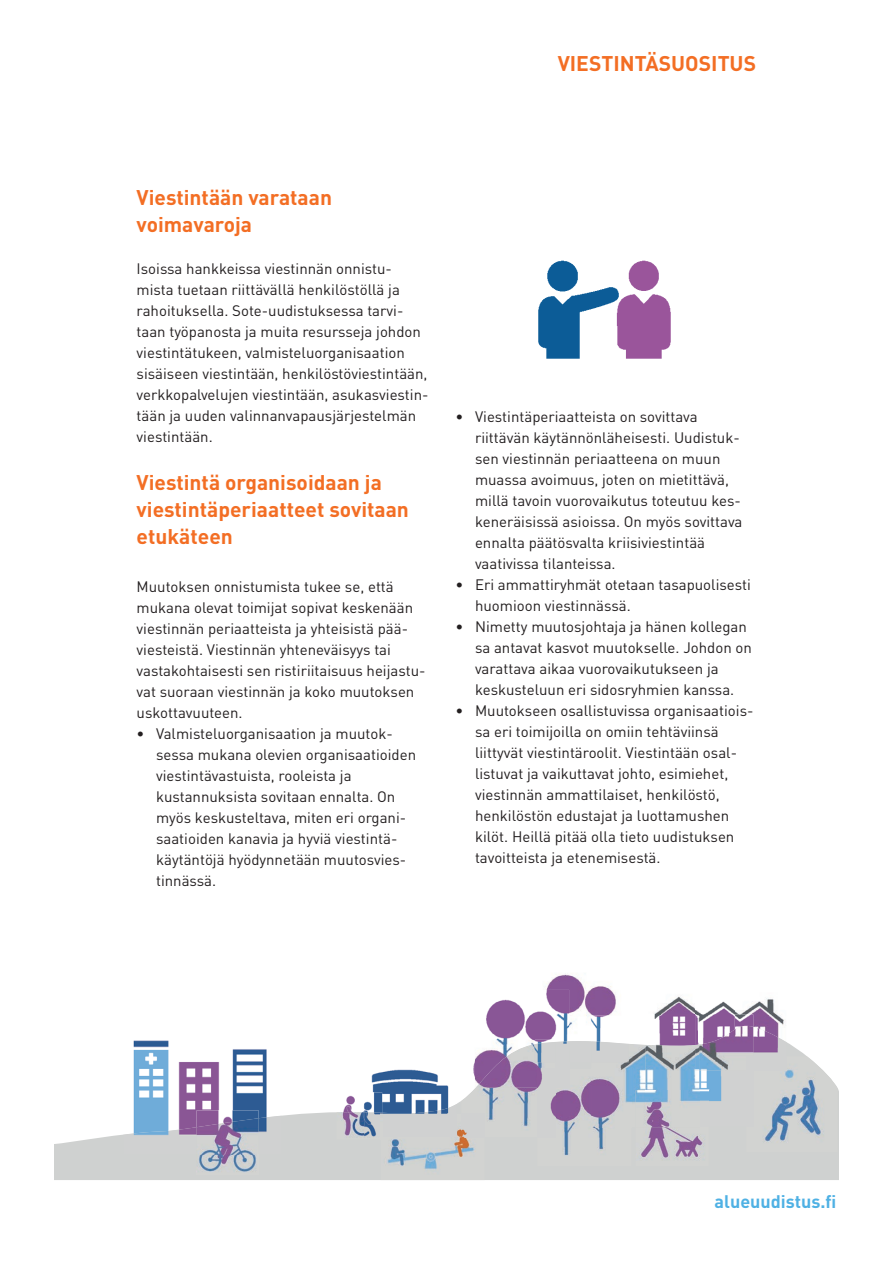
<style>
.page{position:relative;width:893px;height:1263px;background:#fff}
.page>*{position:absolute;margin:0;border:0;box-sizing:border-box;transform-origin:0 0}
.t1{font:700 21px/27px "DIN";color:#f36e24}
.t2{font:700 18px "DIN";color:#4fb1e4}
.t3{font:15px/21px "DIN";color:#231f20}
</style>
<div class="page">
<img style="left:538px;top:260px;width:133px;height:99px">
<img style="left:657px;top:996px;width:38px;height:16px">
<svg style="left:54px;top:1012px;width:785px;height:168px"></svg>
<img style="left:735px;top:998px;width:51px;height:28px">
<img style="left:695px;top:1001px;width:40px;height:25px">
<img style="left:699px;top:1026px;width:87px;height:44px">
<img style="left:381px;top:1114px;width:104px;height:66px">
<img style="left:746px;top:1056px;width:92px;height:96px">
<img style="left:635px;top:1126px;width:74px;height:40px">
<img style="left:364px;top:1041px;width:93px;height:63px">
<img style="left:382px;top:1104px;width:75px;height:33px">
<img style="left:123px;top:1023px;width:159px;height:92px">
<img style="left:123px;top:1115px;width:159px;height:40px">
<img style="left:555px;top:1062px;width:14px;height:7px">
<img style="left:475px;top:999px;width:59px;height:45px">
<img style="left:197px;top:1127px;width:62px;height:47px">
<img style="left:197px;top:1110px;width:62px;height:17px">
<img style="left:629px;top:1014px;width:70px;height:30px">
<img style="left:591px;top:1044px;width:108px;height:83px">
<img style="left:699px;top:1070px;width:54px;height:56px">
<img style="left:735px;top:1014px;width:18px;height:15px">
<img style="left:746px;top:1056px;width:7px;height:14px">
<img style="left:695px;top:1044px;width:4px;height:26px">
<img style="left:537px;top:1069px;width:94px;height:97px">
<img style="left:591px;top:1069px;width:40px;height:58px">
<img style="left:336px;top:1092px;width:46px;height:47px">
<img style="left:364px;top:1112px;width:18px;height:25px">
<svg style="left:381px;top:1114px;width:1px;height:25px"></svg>
<img style="left:545px;top:974px;width:78px;height:67px">
<img style="left:623px;top:1012px;width:6px;height:3px">
<img style="left:555px;top:1041px;width:74px;height:21px">
<img style="left:534px;top:990px;width:35px;height:52px">
<img style="left:591px;top:1015px;width:38px;height:29px">
<img style="left:461px;top:1040px;width:15px;height:47px">
<img style="left:461px;top:1087px;width:94px;height:50px">
<img style="left:461px;top:1114px;width:24px;height:23px">
<img style="left:476px;top:1044px;width:79px;height:43px">
<img style="left:537px;top:1069px;width:18px;height:18px">
<img style="left:534px;top:1040px;width:21px;height:4px">
<h1 class="t1" style="left:558px;top:49px;width:200px">VIESTINTÄSUOSITUS</h1>
<h1 class="t1" style="left:137px;top:183px;width:197px">Viestintään varataan voimavaroja</h1>
<p class="t3" style="left:137px;top:258px;width:293px">Isoissa hankkeissa viestinnän onnistu&shy;mista tuetaan riittävällä henkilöstöllä ja rahoituksella. Sote-uudistuksessa tarvi&shy;taan työpanosta ja muita resursseja johdon viestintätukeen, valmisteluorganisaation sisäiseen viestintään, henkilöstöviestintään, verkkopalvelujen viestintään, asukasviestin&shy;tään ja uuden valinnanvapausjärjestelmän viestintään.</p>
<h1 class="t1" style="left:137px;top:468px;width:274px">Viestintä organisoidaan ja viestintäperiaatteet sovitaan etukäteen</h1>
<p class="t3" style="left:137px;top:576px;width:290px">Muutoksen onnistumista tukee se, että mukana olevat toimijat sopivat keskenään viestinnän periaatteista ja yhteisistä pää&shy;viesteistä. Viestinnän yhteneväisyys tai vastakohtaisesti sen ristiriitaisuus heijastu&shy;vat suoraan viestinnän ja koko muutoksen uskottavuuteen.</p>
<p class="t3" style="left:156px;top:723px;width:262px;text-indent:-20px">• Valmisteluorganisaation ja muutok&shy;sessa mukana olevien organisaatioiden viestintävastuista, rooleista ja kustannuksista sovitaan ennalta. On myös keskusteltava, miten eri organi&shy;saatioiden kanavia ja hyviä viestintä&shy;käytäntöjä hyödynnetään muutosvies&shy;tinnässä.</p>
<p class="t3" style="left:475px;top:405px;width:269px;text-indent:-20px">• Viestintäperiaatteista on sovittava riittävän käytännönläheisesti. Uudistuk&shy;sen viestinnän periaatteena on muun muassa avoimuus, joten on mietittävä, millä tavoin vuorovaikutus toteutuu kes&shy;keneräisissä asioissa. On myös sovittava ennalta päätösvalta kriisiviestintää vaativissa tilanteissa.</p>
<p class="t3" style="left:475px;top:573px;width:277px;text-indent:-20px">• Eri ammattiryhmät otetaan tasapuolisesti huomioon viestinnässä.</p>
<p class="t3" style="left:475px;top:615px;width:278px;text-indent:-20px">• Nimetty muutosjohtaja ja hänen kollegan sa antavat kasvot muutokselle. Johdon on varattava aikaa vuorovaikutukseen ja keskusteluun eri sidosryhmien kanssa.</p>
<p class="t3" style="left:475px;top:699px;width:280px;text-indent:-20px">• Muutokseen osallistuvissa organisaatiois&shy;sa eri toimijoilla on omiin tehtäviinsä liittyvät viestintäroolit. Viestintään osal&shy;listuvat ja vaikuttavat johto, esimiehet, viestinnän ammattilaiset, henkilöstö, henkilöstön edustajat ja luottamushen kilöt. Heillä pitää olla tieto uudistuksen tavoitteista ja etenemisestä.</p>
<p class="t2" style="left:715px;top:1190px;width:123px">alueuudistus.fi</p>
</div>
